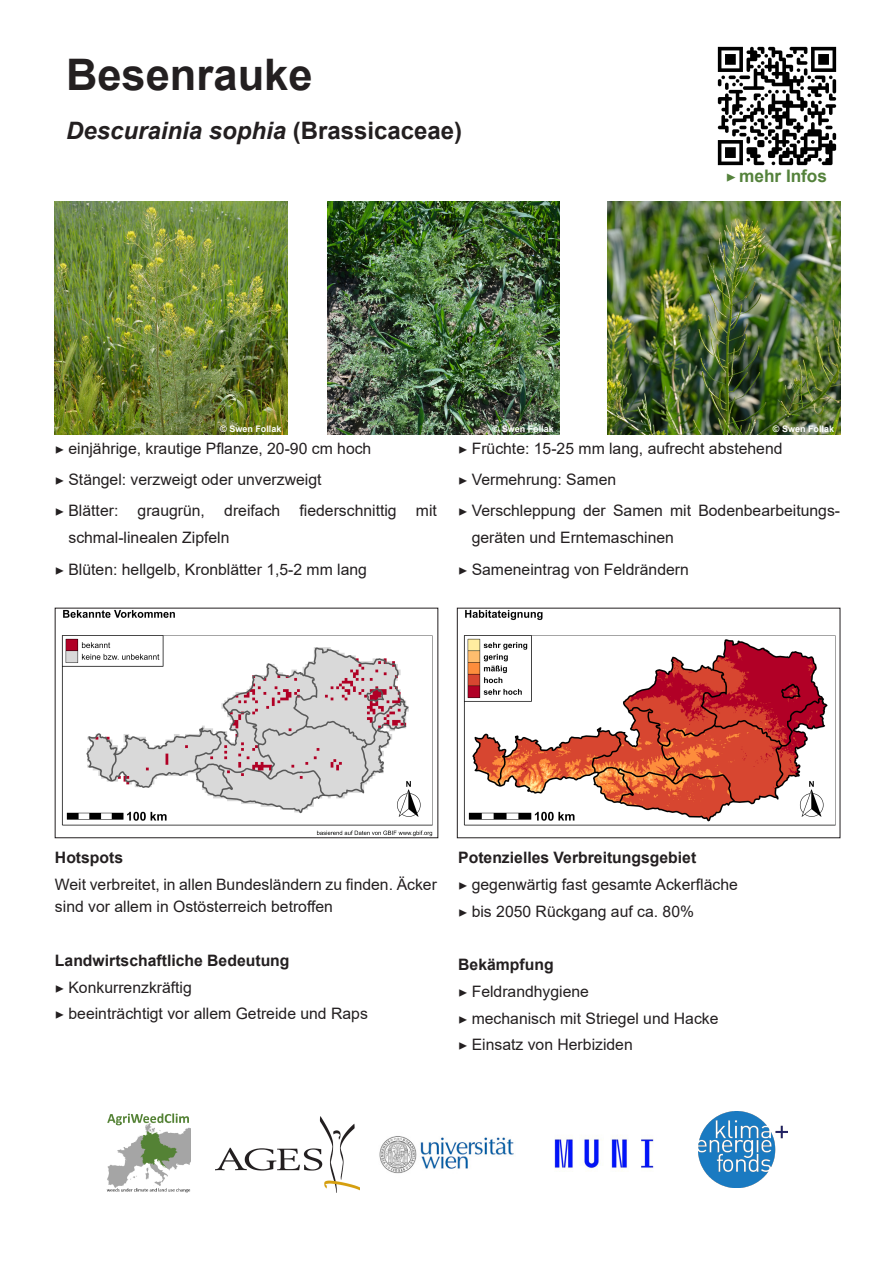
<style>
.page{position:relative;width:893px;height:1263px;background:#fff}
.page>*{position:absolute;margin:0;border:0;box-sizing:border-box;transform-origin:0 0}
.t1{font:700 43.5px "Arial";color:#231f20}
.t2{font:italic 700 24px "Arial";color:#231f20}
.t3{font:700 17.25px "Arial";letter-spacing:-.005em;color:#54823b}
.t4{font:15.75px/27px "Arial";color:#231f20}
.t5{font:700 15.75px "Arial";color:#231f20}
.t6{font:700 9px "Arial";color:#fff}
.s1{font-style:normal}
.s2{font-family:"Minion Pro";font-weight:400}
.s3{font-family:"Minion Pro"}
</style>
<div class="page">
<img style="left:106px;top:1113px;width:85px;height:80px">
<img style="left:698px;top:1112px;width:89px;height:76px">
<img style="left:215px;top:1116px;width:144px;height:76px">
<img style="left:554px;top:1135px;width:100px;height:37px">
<img style="left:379px;top:1136px;width:135px;height:38px">
<img style="left:55px;top:202px;width:233px;height:233px">
<img style="left:327px;top:202px;width:233px;height:233px">
<img style="left:608px;top:202px;width:232px;height:233px">
<img style="left:463px;top:610px;width:373px;height:216px">
<img style="left:61px;top:610px;width:372px;height:226px">
<div style="left:55px;top:608px;width:383px;height:230px;border:1px solid #231f20"></div>
<img style="left:717px;top:46px;width:120px;height:120px">
<p class="t1" style="left:66px;top:44px;width:248px">Besenrauke</p>
<p class="t2" style="left:66px;top:114px;width:398px">Descurainia sophia <span class="s1">(Brassicaceae)</span></p>
<p class="t3" style="left:726px;top:164px;width:103px"><span class="s2">▶</span> mehr Infos</p>
<p class="t6" style="left:220px;top:422px;width:63px">© Swen Follak</p>
<p class="t6" style="left:493px;top:422px;width:63px">© Swen Follak</p>
<p class="t6" style="left:773px;top:422px;width:63px">© Swen Follak</p>
<p class="t4" style="left:55px;top:435px;width:318px"><span class="s3">▶</span> einjährige, krautige Pflanze, 20-90 cm hoch</p>
<p class="t4" style="left:55px;top:466px;width:268px"><span class="s3">▶</span> Stängel: verzweigt oder unverzweigt</p>
<p class="t4" style="left:68px;top:497px;width:370px;text-indent:-14px"><span class="s3">▶</span> Blätter: graugrün, dreifach fiederschnittig mit schmal-linealen Zipfeln</p>
<p class="t4" style="left:55px;top:555px;width:314px"><span class="s3">▶</span> Blüten: hellgelb, Kronblätter 1,5-2 mm lang</p>
<p class="t4" style="left:458px;top:435px;width:326px"><span class="s3">▶</span> Früchte: 15-25 mm lang, aufrecht abstehend</p>
<p class="t4" style="left:458px;top:466px;width:159px"><span class="s3">▶</span> Vermehrung: Samen</p>
<p class="t4" style="left:472px;top:497px;width:370px;text-indent:-14px"><span class="s3">▶</span> Verschleppung der Samen mit Bodenbearbeitungs&shy;geräten und Erntemaschinen</p>
<p class="t4" style="left:458px;top:555px;width:232px"><span class="s3">▶</span> Sameneintrag von Feldrändern</p>
<p class="t5" style="left:55px;top:846px;width:70px">Hotspots</p>
<p class="t4" style="left:55px;top:873px;width:383px;line-height:22.5px">Weit verbreitet, in allen Bundesländern zu finden. Äcker sind vor allem in Ostösterreich betroffen</p>
<p class="t5" style="left:55px;top:949px;width:236px">Landwirtschaftliche Bedeutung</p>
<p class="t4" style="left:55px;top:973px;width:138px"><span class="s3">▶</span> Konkurrenzkräftig</p>
<p class="t4" style="left:55px;top:1000px;width:314px"><span class="s3">▶</span> beeinträchtigt vor allem Getreide und Raps</p>
<p class="t5" style="left:458px;top:846px;width:240px">Potenzielles Verbreitungsgebiet</p>
<p class="t4" style="left:458px;top:871px;width:281px"><span class="s3">▶</span> gegenwärtig fast gesamte Ackerfläche</p>
<p class="t4" style="left:458px;top:897px;width:237px"><span class="s3">▶</span> bis 2050 Rückgang auf ca. 80%</p>
<p class="t5" style="left:458px;top:953px;width:97px">Bekämpfung</p>
<p class="t4" style="left:458px;top:978px;width:132px"><span class="s3">▶</span> Feldrandhygiene</p>
<p class="t4" style="left:458px;top:1004px;width:262px"><span class="s3">▶</span> mechanisch mit Striegel und Hacke</p>
<p class="t4" style="left:458px;top:1031px;width:176px"><span class="s3">▶</span> Einsatz von Herbiziden</p>
</div>
